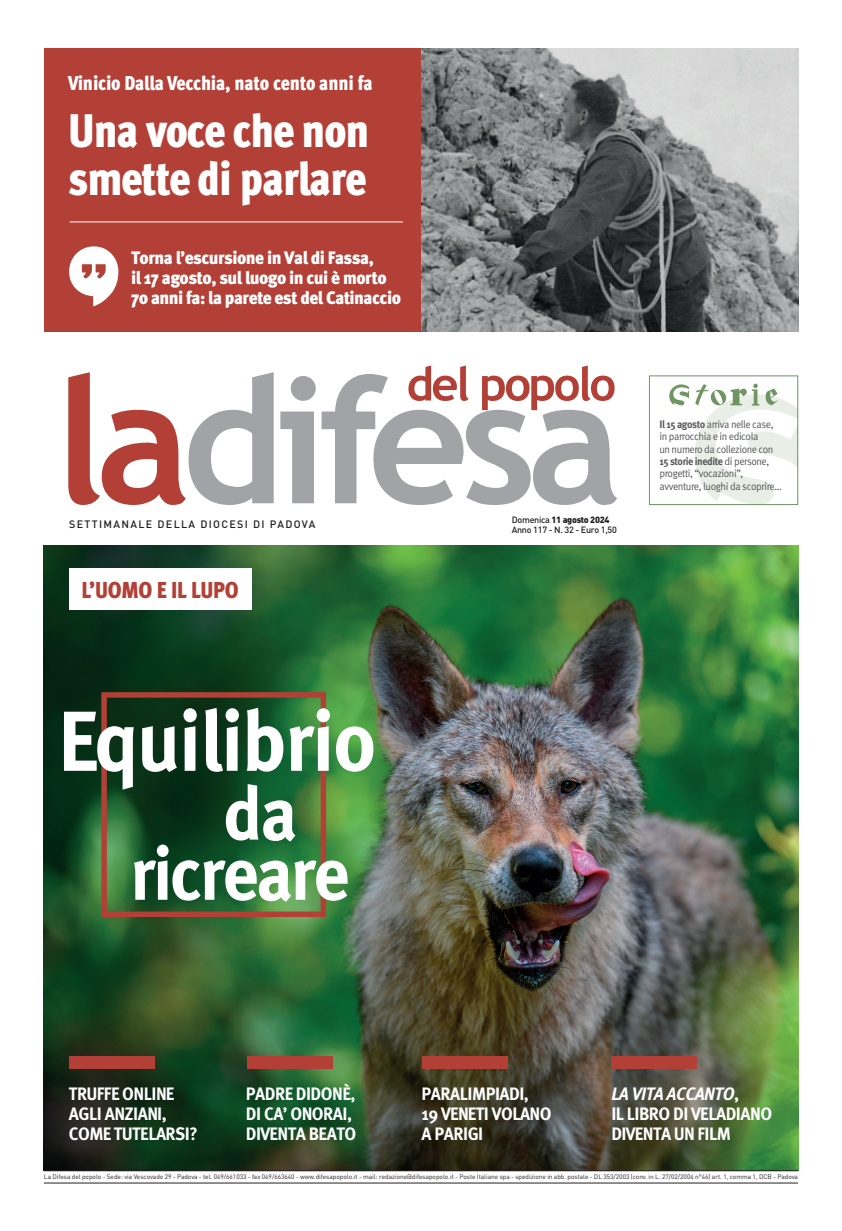
<style>
.page{position:relative;width:842px;height:1231px;background:#fff}
.page>*{position:absolute;margin:0;border:0;box-sizing:border-box;transform-origin:0 0}
.TITOLO_100_pt_bold_-_Articolo{font:700 85px "FF Meta Pro";letter-spacing:-.025em;color:#fff;scale:.95 1}
.TITOLO_100_pt_bold_-_Articolo-2{font:700 75px "FF Meta Pro";letter-spacing:-.04em;color:#fff;scale:.95 1}
.TITOLO_48_pt_-_BIANCO_Copertina{font:900 condensed 47px/48px "FF Meta Pro";letter-spacing:-.025em;color:#fff}
.TITOLO_20_pt_-_BIANCO_Copertina{font:900 condensed 23px "FF Meta Pro";letter-spacing:-.015em;color:#b34037}
.TITOLO_20_pt_-_BIANCO_Copertina-2{font:900 condensed 20px "FF Meta Pro";letter-spacing:-.01em;color:#fff}
.TITOLO_18_pt_-_BIANCO_Copertina{font:700 18px/20px "FF Meta Pro";letter-spacing:-.03em;color:#fff;scale:.95 1}
.TITOLO_18_pt_-_BIANCO_Copertina-2{font:900 18px "FF Meta Pro";letter-spacing:-.03em;color:#fff;scale:.95 1}
.TITOLO_18_pt_-_BIANCO_Copertina-3{font:italic 700 18px "FF Meta Pro";letter-spacing:-.03em;color:#fff;scale:.95 1}
.News_web_-_Sommario{font:10.7px/12.4px "FF Meta Pro";letter-spacing:-.04em;color:#57585a;scale:.94 1}
.t1{font:500 10.6px "DIN Pro";letter-spacing:.125em;color:#231f20}
.t2{font:500 9px "DIN Pro";letter-spacing:-.03em;color:#231f20}
.t3{font:900 9px "DIN Pro";letter-spacing:-.03em;color:#231f20}
.t4{font:6.5px "DIN Pro";color:#231f20}
.s1{font-weight:500}
.s2{font-weight:700}
.s3{font-style:normal}
</style>
<div class="page">
<img style="left:421px;top:48px;width:377px;height:284px">
<div style="left:44px;top:48px;width:377px;height:284px;background:#b34037"></div>
<img style="left:44px;top:545px;width:754px;height:625px">
<div style="left:69px;top:568px;width:182px;height:41px;background:#fff"></div>
<hr style="left:70px;top:221px;width:333px;height:1px;background:#fff">
<div style="left:247px;top:1056px;width:86px;height:12px;background:#b34037"></div>
<div style="left:69px;top:1056px;width:86px;height:12px;background:#b34037"></div>
<div style="left:422px;top:1056px;width:85px;height:12px;background:#b34037"></div>
<div style="left:611px;top:1056px;width:86px;height:12px;background:#b34037"></div>
<svg style="left:280px;top:374px;width:337px;height:131px;fill:#a2a4a7"></svg>
<svg style="left:68px;top:372px;width:206px;height:133px"></svg>
<svg style="left:408px;top:365px;width:207px;height:45px"></svg>
<svg style="left:69px;top:246px;width:49px;height:60px"></svg>
<div style="left:101px;top:692px;width:225px;height:224px;border:5px solid #b34037"></div>
<div style="left:649px;top:375px;width:149px;height:130px;border:1px solid #6e9562"></div>
<svg style="left:669px;top:383px;width:129px;height:122px"></svg>
<hr style="left:44px;top:1182px;width:754px;height:1px;background:#231f20">
<hr style="left:44px;top:1170px;width:754px;height:1px;background:#231f20">
<p class="TITOLO_20_pt_-_BIANCO_Copertina-2" style="left:68px;top:67px;width:306px">Vinicio Dalla Vecchia, nato cento anni fa</p>
<p class="TITOLO_48_pt_-_BIANCO_Copertina" style="left:68px;top:105px;width:303px">Una voce che non smette di parlare</p>
<p class="TITOLO_18_pt_-_BIANCO_Copertina-2" style="left:131px;top:243px;width:257px">Torna l’escursione in Val di Fassa,</p>
<p class="TITOLO_18_pt_-_BIANCO_Copertina-2" style="left:131px;top:263px;width:271px">il 17 agosto, sul luogo in cui è morto</p>
<p class="TITOLO_18_pt_-_BIANCO_Copertina-2" style="left:131px;top:283px;width:286px">70 anni fa: la parete est del Catinaccio</p>
<p class="t1" style="left:69px;top:517px;width:248px">SETTIMANALE DELLA DIOCESI DI PADOVA</p>
<p class="TITOLO_20_pt_-_BIANCO_Copertina" style="left:82px;top:571px;width:159px">L’UOMO E IL LUPO</p>
<p class="TITOLO_100_pt_bold_-_Articolo" style="left:58px;top:674px;width:337px">Equilibrio</p>
<p class="TITOLO_100_pt_bold_-_Articolo-2" style="left:223px;top:754px;width:80px">da</p>
<p class="TITOLO_100_pt_bold_-_Articolo-2" style="left:130px;top:815px;width:233px">ricreare</p>
<p class="t3" style="left:512px;top:514px;width:99px"><span class="s1">Domenica</span> 11 agosto 2024</p>
<p class="t2" style="left:512px;top:524px;width:107px">Anno 117 - N. 32 - Euro 1,50</p>
<p class="News_web_-_Sommario" style="left:659px;top:417px;width:123px"><span class="s2">Il 15 agosto</span> arriva nelle case,</p>
<p class="News_web_-_Sommario" style="left:659px;top:429px;width:107px">in parrocchia e in edicola</p>
<p class="News_web_-_Sommario" style="left:659px;top:442px;width:132px">un numero da collezione con<br><span class="s2">15 storie inedite</span> di persone, progetti, “vocazioni”, avventure, luoghi da scoprire...</p>
<p class="TITOLO_18_pt_-_BIANCO_Copertina" style="left:69px;top:1082px;width:113px">TRUFFE ONLINE</p>
<p class="TITOLO_18_pt_-_BIANCO_Copertina" style="left:69px;top:1102px;width:105px">AGLI ANZIANI,</p>
<p class="TITOLO_18_pt_-_BIANCO_Copertina" style="left:69px;top:1122px;width:137px">COME TUTELARSI?</p>
<p class="TITOLO_18_pt_-_BIANCO_Copertina" style="left:246px;top:1082px;width:117px">PADRE DIDONÈ,</p>
<p class="TITOLO_18_pt_-_BIANCO_Copertina" style="left:246px;top:1102px;width:113px">DI CA’ ONORAI,</p>
<p class="TITOLO_18_pt_-_BIANCO_Copertina" style="left:246px;top:1122px;width:118px">DIVENTA BEATO</p>
<p class="TITOLO_18_pt_-_BIANCO_Copertina" style="left:422px;top:1082px;width:114px">PARALIMPIADI,</p>
<p class="TITOLO_18_pt_-_BIANCO_Copertina" style="left:422px;top:1102px;width:138px">19 VENETI VOLANO</p>
<p class="TITOLO_18_pt_-_BIANCO_Copertina" style="left:422px;top:1122px;width:66px">A PARIGI</p>
<p class="TITOLO_18_pt_-_BIANCO_Copertina-3" style="left:611px;top:1079px;width:136px">LA VITA ACCANTO<span class="s3">,</span></p>
<p class="TITOLO_18_pt_-_BIANCO_Copertina" style="left:611px;top:1102px;width:171px">IL LIBRO DI VELADIANO<br>DIVENTA UN FILM</p>
<p class="t4" style="left:44px;top:1172px;width:755px">La Difesa del popolo - Sede: via Vescovado 29 - Padova - tel. 049/661033 - fax 049/663640 - www.difesapopolo.it - mail: redazione@difesapopolo.it - Poste Italiane spa - spedizione in abb. postale - DL 353/2003 (conv. in L. 27/02/2004 n°46) art. 1, comma 1, DCB - Padova</p>
</div>
